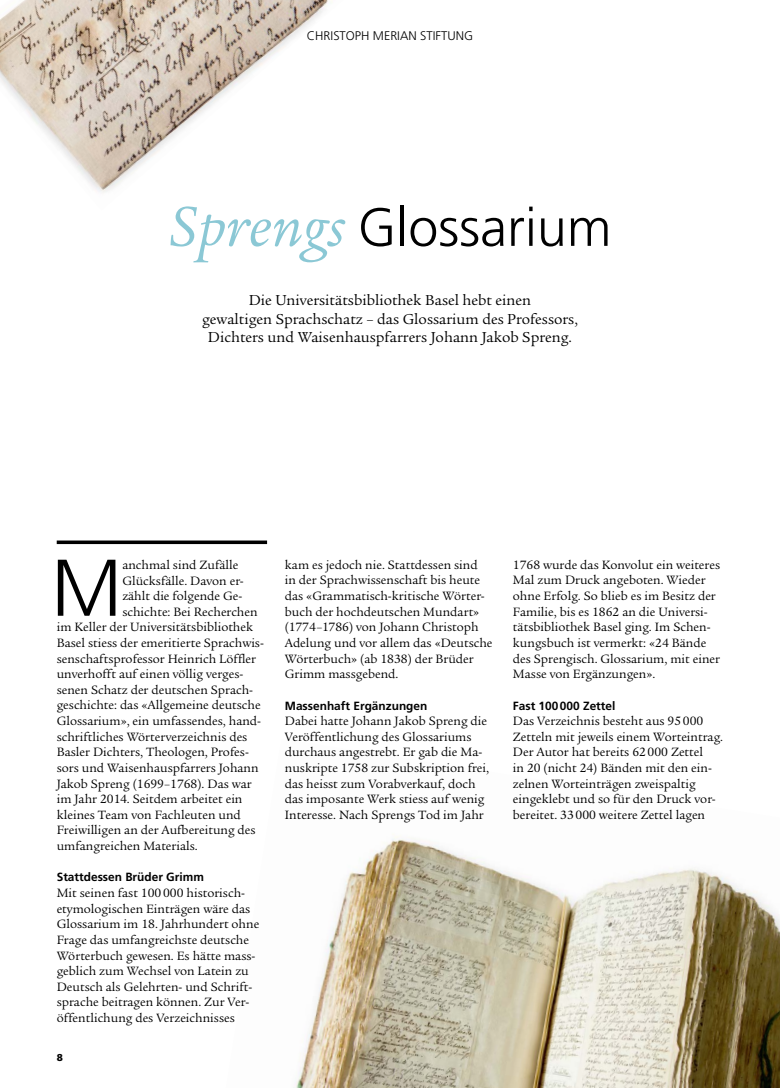
<style>
.page{position:relative;width:780px;height:1088px;background:#fff}
.page>*{position:absolute;margin:0;border:0;box-sizing:border-box;transform-origin:0 0}
.t1{font:300 80.25px "Frutiger LT Pro";color:#000}
.t2{font:300 53.75px "Frutiger LT Pro";color:#000}
.t3{font:15.62px/18.8px "Legacy Serif Std";color:#000;text-align:center}
.t4{font:13.12px/15.6px "Legacy Serif Std";color:#000}
.t5{font:300 12.5px "Frutiger LT Pro";color:#000}
.t6{font:700 11.88px "Frutiger LT Pro";color:#000}
.t7{font:900 10px "Frutiger LT Pro";color:#000}
.s1{font-family:"Legacy Serif Std";font-weight:400;font-style:italic;font-size:61.25px;color:#8bc8d5}
</style>
<div class="page">
<img style="left:0;top:0;width:332px;height:193px">
<img style="left:295px;top:836px;width:485px;height:252px">
<svg style="left:57px;top:540px;width:210px;height:4px"></svg>
<p class="t5" style="left:307px;top:28px;width:168px">CHRISTOPH MERIAN STIFTUNG</p>
<h2 class="t2" style="left:168px;top:196px;width:444px"><span class="s1">Sprengs</span> Glossarium</h2>
<p class="t3" style="left:202px;top:291px;width:377px">Die Universitätsbibliothek Basel hebt einen<br>gewaltigen Sprachschatz – das Glossarium des Professors,<br>Dichters und Waisenhauspfarrers Johann Jakob Spreng.</p>
<h1 class="t1" style="left:51px;top:541px;width:73px">M</h1>
<p class="t4" style="left:122px;top:557px;width:118px">anchmal sind Zufälle</p>
<p class="t4" style="left:122px;top:573px;width:123px">Glücksfälle. Davon er-</p>
<p class="t4" style="left:122px;top:588px;width:121px">zählt die folgende Ge-</p>
<p class="t4" style="left:122px;top:604px;width:137px">schichte: Bei Recherchen</p>
<p class="t4" style="left:57px;top:619px;width:198px">im Keller der Universitätsbibliothek</p>
<p class="t4" style="left:57px;top:635px;width:209px">Basel stiess der emeritierte Sprachwis-</p>
<p class="t4" style="left:57px;top:651px;width:201px">senschaftsprofessor Heinrich Löffler</p>
<p class="t4" style="left:57px;top:666px;width:188px">unverhofft auf einen völlig verges-</p>
<p class="t4" style="left:57px;top:682px;width:198px">senen Schatz der deutschen Sprach-</p>
<p class="t4" style="left:57px;top:698px;width:205px">geschichte: das «Allgemeine deutsche</p>
<p class="t4" style="left:57px;top:713px;width:206px">Glossarium», ein umfassendes, hand-</p>
<p class="t4" style="left:57px;top:729px;width:192px">schriftliches Wörterverzeichnis des</p>
<p class="t4" style="left:57px;top:744px;width:194px">Basler Dichters, Theologen, Profes-</p>
<p class="t4" style="left:57px;top:760px;width:203px">sors und Waisenhauspfarrers Johann</p>
<p class="t4" style="left:57px;top:776px;width:196px">Jakob Spreng (1699–1768). Das war</p>
<p class="t4" style="left:57px;top:791px;width:187px">im Jahr 2014. Seitdem arbeitet ein</p>
<p class="t4" style="left:57px;top:807px;width:186px">kleines Team von Fachleuten und</p>
<p class="t4" style="left:57px;top:822px;width:200px">Freiwilligen an der Aufbereitung des</p>
<p class="t4" style="left:57px;top:838px;width:143px">umfangreichen Materials.</p>
<p class="t6" style="left:57px;top:870px;width:149px">Stattdessen Brüder Grimm</p>
<p class="t4" style="left:57px;top:885px;width:204px">Mit seinen fast 100000 historisch&shy;etymologischen Einträgen wäre das Glossarium im 18. Jahrhundert ohne Frage das umfangreichste deutsche Wörterbuch gewesen. Es hätte mass&shy;geblich zum Wechsel von Latein zu Deutsch als Gelehrten- und Schrift&shy;sprache beitragen können. Zur Ver&shy;öffentlichung des Verzeichnisses</p>
<p class="t7" style="left:57px;top:1051px;width:8px">8</p>
<p class="t4" style="left:285px;top:557px;width:209px">kam es jedoch nie. Stattdessen sind<br>in der Sprachwissenschaft bis heute das «Grammatisch-kritische Wörter&shy;buch der hochdeutschen Mundart» (1774–1786) von Johann Christoph Adelung und vor allem das «Deutsche Wörterbuch» (ab 1838) der Brüder Grimm massgebend.</p>
<p class="t6" style="left:285px;top:698px;width:144px">Massenhaft Ergänzungen</p>
<p class="t4" style="left:285px;top:713px;width:206px">Dabei hatte Johann Jakob Spreng die Veröffentlichung des Glossariums durchaus angestrebt. Er gab die Ma&shy;nuskripte 1758 zur Subskription frei, das heisst zum Vorabverkauf, doch das imposante Werk stiess auf wenig Interesse. Nach Sprengs Tod im Jahr</p>
<p class="t4" style="left:513px;top:557px;width:209px">1768 wurde das Konvolut ein weiteres Mal zum Druck angeboten. Wieder ohne Erfolg. So blieb es im Besitz der Familie, bis es 1862 an die Universi&shy;tätsbibliothek Basel ging. Im Schen&shy;kungsbuch ist vermerkt: «24 Bände des Sprengisch. Glossarium, mit einer Masse von Ergänzungen».</p>
<p class="t6" style="left:513px;top:698px;width:104px">Fast 100000 Zettel</p>
<p class="t4" style="left:513px;top:713px;width:212px">Das Verzeichnis besteht aus 95000<br>Zetteln mit jeweils einem Worteintrag.<br>Der Autor hat bereits 62000 Zettel<br>in 20 (nicht 24) Bänden mit den ein&shy;zelnen Worteinträgen zweispaltig eingeklebt und so für den Druck vor&shy;bereitet. 33000 weitere Zettel lagen</p>
</div>
